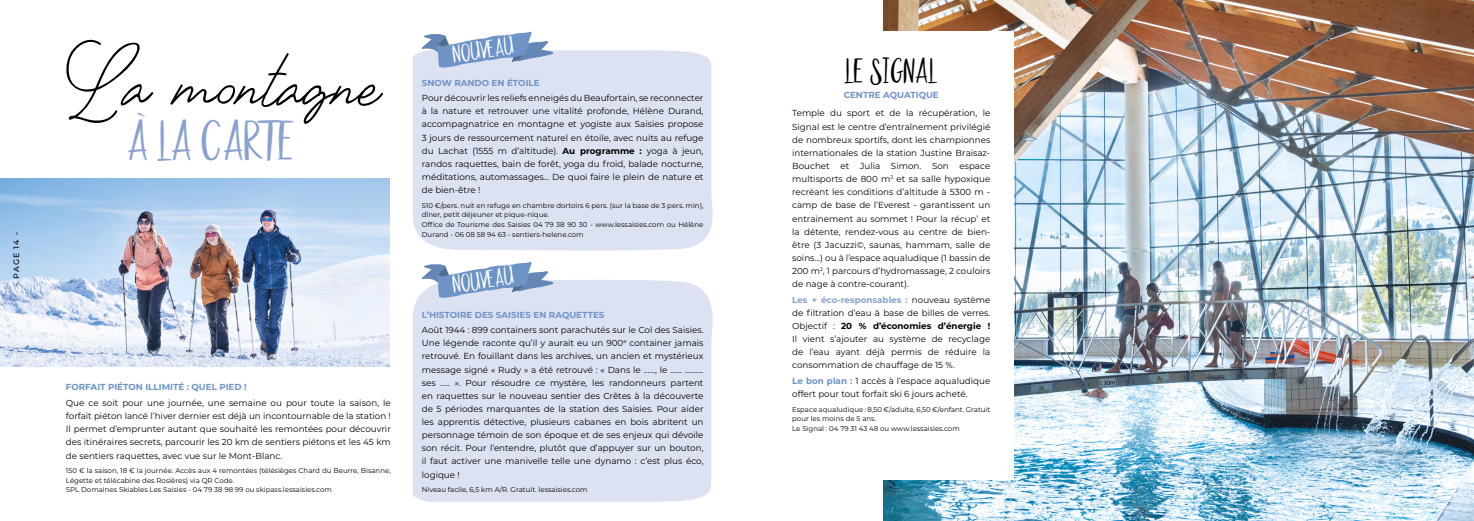
<style>
.page{position:relative;width:1474px;height:521px;background:#fff}
.page>*{position:absolute;margin:0;border:0;box-sizing:border-box;transform-origin:0 0}
.t1{font:61.16px "Bilanesa";color:#000}
.t2{font:45.24px "Goodies Alt 2";color:#88a1d1}
.t3{font:28px "Goodies Alt 2";color:#000}
.t4{font:19.95px "Goodies Alt 2";color:#fff}
.t5{font:8.75px/13.1px "Montserrat";color:#000;text-align:justify}
.t6{font:700 8.75px "Montserrat";color:#6d93c7}
.t7{font:500 7.88px "Montserrat";letter-spacing:.135em;color:#000}
.t8{font:7px/9.6px "Montserrat";color:#000}
.s1{font-weight:700}
.s2{font-weight:700;color:#88a1d1}
.s3{font-weight:700;color:#6d93c7}
</style>
<div class="page">
<div style="left:413px;top:278px;width:300px;height:224px;background:#dde2f3"></div>
<div style="left:413px;top:50px;width:300px;height:201px;background:#dde2f3"></div>
<img style="left:0;top:179px;width:390px;height:187px">
<img style="left:883px;top:0;width:590px;height:521px">
<svg style="left:422px;top:32px;width:131px;height:36px"></svg>
<div style="left:780px;top:32px;width:233px;height:448px;background:#fff"></div>
<svg style="left:422px;top:262px;width:131px;height:36px"></svg>
<svg style="left:138px;top:112px;width:8px;height:5px"></svg>
<p class="t7" style="left:11px;top:286px;width:55px;rotate:-90deg">- PAGE 14 -</p>
<h1 class="t1" style="left:65px;top:65px;width:318px">La montagne</h1>
<h3 class="t4" style="left:451px;top:44px;width:63px;rotate:-9deg">NOUVEAU</h3>
<p class="t6" style="left:422px;top:76px;width:119px">SNOW RANDO EN ÉTOILE</p>
<p class="t5" style="left:422px;top:91px;width:283px">Pour découvrir les reliefs enneigés du Beaufortain, se reconnecter à la nature et retrouver une vitalité profonde, Hélène Durand, accompagnatrice en montagne et yogiste aux Saisies propose 3 jours de ressourcement naturel en étoile, avec nuits au refuge du Lachat (1555 m d’altitude). <span class="s1">Au programme :</span> yoga à jeun, randos raquettes, bain de forêt, yoga du froid, balade nocturne, méditations, automassages… De quoi faire le plein de nature et de bien-être !</p>
<p class="t8" style="left:422px;top:200px;width:283px">510 €/pers. nuit en refuge en chambre dortoirs 6 pers. (sur la base de 3 pers. min), dîner, petit déjeuner et pique-nique.<br>Office de Tourisme des Saisies 04 79 38 90 30 - www.lessaisies.com ou Hélène Durand - 06 08 58 94 63 - sentiers-helene.com</p>
<h2 class="t2" style="left:129px;top:117px;width:169px">A LA CARTE</h2>
<p class="t6" style="left:66px;top:381px;width:182px">FORFAIT PIÉTON ILLIMITÉ : QUEL PIED !</p>
<p class="t5" style="left:66px;top:396px;width:326px">Que ce soit pour une journée, une semaine ou pour toute la saison, le forfait piéton lancé l’hiver dernier est déjà un incontournable de la station !<br>Il permet d’emprunter autant que souhaité les remontées pour découvrir des itinéraires secrets, parcourir les 20 km de sentiers piétons et les 45 km de sentiers raquettes, avec vue sur le Mont-Blanc.</p>
<p class="t8" style="left:66px;top:465px;width:326px">150 € la saison, 18 € la journée. Accès aux 4 remontées (télésièges Chard du Beurre, Bisanne,<br>Légette et télécabine des Rosières) via QR Code.<br>SPL Domaines Skiables Les Saisies - 04 79 38 98 99 ou skipass.lessaisies.com</p>
<h3 class="t4" style="left:451px;top:274px;width:63px;rotate:-9deg">NOUVEAU</h3>
<p class="t6" style="left:422px;top:308px;width:184px">L’HISTOIRE DES SAISIES EN RAQUETTES</p>
<p class="t5" style="left:422px;top:323px;width:283px">Août 1944 : 899 containers sont parachutés sur le Col des Saisies.<br>Une légende raconte qu’il y aurait eu un 900<sup>e</sup> container jamais retrouvé. En fouillant dans les archives, un ancien et mystérieux message signé « Rudy » a été retrouvé : « Dans le ……, le …… ………. ses ….. ». Pour résoudre ce mystère, les randonneurs partent en raquettes sur le nouveau sentier des Crêtes à la découverte de 5 périodes marquantes de la station des Saisies. Pour aider les apprentis détective, plusieurs cabanes en bois abritent un personnage témoin de son époque et de ses enjeux qui dévoile son récit. Pour l’entendre, plutôt que d’appuyer sur un bouton, il faut activer une manivelle telle une dynamo : c’est plus éco, logique !</p>
<p class="t8" style="left:422px;top:484px;width:167px">Niveau facile, 6,5 km A/R. Gratuit. lessaisies.com</p>
<h3 class="t3" style="left:845px;top:56px;width:94px">LE SIGNAL</h3>
<p class="t6" style="left:843px;top:89px;width:97px">CENTRE AQUATIQUE</p>
<p class="t5" style="left:792px;top:106px;width:200px">Temple du sport et de la récupération, le Signal est le centre d’entraînement privilégié de nombreux sportifs, dont les championnes internationales de la station Justine Braisaz-Bouchet et Julia Simon. Son espace multisports de 800 m<sup>2</sup> et sa salle hypoxique recréant les conditions d’altitude à 5300 m - camp de base de l’Everest - garantissent un entrainement au sommet ! Pour la récup’ et la détente, rendez-vous au centre de bien&shy;être (3 Jacuzzi©, saunas, hammam, salle de soins…) ou à l’espace aqualudique (1 bassin de 200 m<sup>2</sup>, 1 parcours d’hydromassage, 2 couloirs de nage à contre-courant).</p>
<p class="t5" style="left:792px;top:293px;width:200px"><span class="s2">Les + éco-responsables :</span> nouveau système de filtration d’eau à base de billes de verres.<br>Objectif : <span class="s1">20 % d’économies d’énergie !<br></span>Il vient s’ajouter au système de recyclage de l’eau ayant déjà permis de réduire la consommation de chauffage de 15 %.</p>
<p class="t5" style="left:792px;top:374px;width:200px"><span class="s3">Le bon plan :</span> 1 accès à l’espace aqualudique offert pour tout forfait ski 6 jours acheté.</p>
<p class="t8" style="left:792px;top:404px;width:200px">Espace aqualudique : 8,50 €/adulte, 6,50 €/enfant. Gratuit pour les moins de 5 ans.<br>Le Signal : 04 79 31 43 48 ou www.lessaisies.com</p>
</div>
